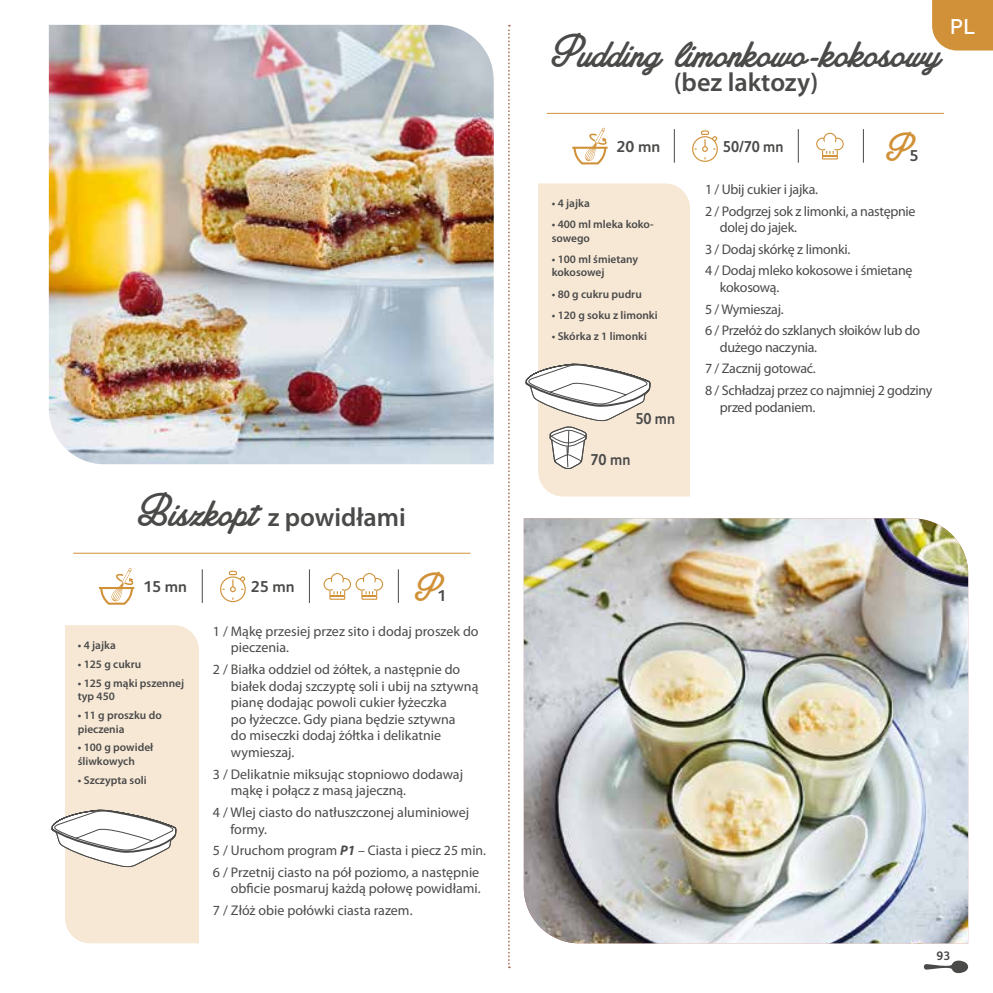
<style>
.page{position:relative;width:993px;height:993px;background:#fff}
.page>*{position:absolute;margin:0;border:0;box-sizing:border-box;transform-origin:0 0}
.t1{font:49px "Amplify Personal Use Only";color:#4a4a49}
.t2{font:42px "Amplify Personal Use Only";color:#d19138}
.t3{font:600 26.25px "Myriad Pro";color:#4a4a49}
.t4{font:500 21px "DIN Pro";color:#fff}
.t5{font:700 15.75px "FS Albert";color:#4a4a49;scale:.91 1}
.t6{font:700 15.75px "FS Albert";color:#4a4a49}
.t7{font:14px/16.6px "Myriad Pro";color:#4a4a49}
.t8{font:14px/21.5px "Myriad Pro";letter-spacing:-.02em;color:#4a4a49}
.t9{font:700 12.25px "FS Albert";color:#4a4a49}
.t10{font:600 11.38px/13.7px "Myriad Pro";color:#4a4a49}
.s1{font-family:"Amplify Personal Use Only";font-weight:400;font-size:49px}
.s2{font-weight:700;font-style:italic}
</style>
<div class="page">
<svg style="left:923px;top:960px;width:45px;height:13px"></svg>
<svg style="left:508px;top:25px;width:1px;height:942px"></svg>
<svg style="left:323px;top:573px;width:60px;height:26px"></svg>
<hr style="left:99px;top:586px;width:35px;height:3px;background:#d19138">
<svg style="left:100px;top:568px;width:34px;height:36px"></svg>
<hr style="left:309px;top:569px;width:1px;height:33px;background:#4a4a49">
<hr style="left:398px;top:569px;width:1px;height:33px;background:#4a4a49">
<hr style="left:202px;top:569px;width:1px;height:33px;background:#4a4a49">
<svg style="left:220px;top:570px;width:26px;height:32px"></svg>
<hr style="left:73px;top:552px;width:397px;height:1px;background:#d19138">
<div style="left:65px;top:625px;width:134px;height:318px;background:#f7e8d6"></div>
<img style="left:49px;top:25px;width:444px;height:439px">
<div style="left:932px;top:0;width:60px;height:50px;background:#d19138"></div>
<hr style="left:546px;top:113px;width:397px;height:1px;background:#d19138">
<img style="left:523px;top:518px;width:444px;height:425px">
<svg style="left:816px;top:133px;width:27px;height:26px"></svg>
<hr style="left:572px;top:147px;width:35px;height:2px;background:#d19138">
<svg style="left:573px;top:127px;width:34px;height:37px"></svg>
<hr style="left:797px;top:129px;width:1px;height:34px;background:#4a4a49">
<hr style="left:862px;top:129px;width:1px;height:34px;background:#4a4a49">
<hr style="left:673px;top:129px;width:1px;height:34px;background:#4a4a49">
<svg style="left:692px;top:130px;width:25px;height:32px"></svg>
<div style="left:538px;top:183px;width:151px;height:313px;background:#f7e8d6"></div>
<svg style="left:51px;top:809px;width:126px;height:58px"></svg>
<svg style="left:525px;top:363px;width:125px;height:105px"></svg>
<h3 class="t3" style="left:138px;top:502px;width:270px"><span class="s1">Biszkopt</span> z powidłami</h3>
<p class="t6" style="left:143px;top:576px;width:45px">15 mn</p>
<p class="t6" style="left:251px;top:575px;width:45px">25 mn</p>
<h2 class="t2" style="left:414px;top:564px;width:25px">P</h2>
<p class="t6" style="left:437px;top:584px;width:10px">1</p>
<p class="t10" style="left:78px;top:638px;width:39px">• 4 jajka</p>
<p class="t10" style="left:78px;top:657px;width:65px">• 125 g cukru</p>
<p class="t10" style="left:78px;top:676px;width:108px">• 125 g mąki pszennej typ 450</p>
<p class="t10" style="left:78px;top:708px;width:85px">• 11 g proszku do pieczenia</p>
<p class="t10" style="left:78px;top:740px;width:77px">• 100 g powideł śliwkowych</p>
<p class="t10" style="left:78px;top:772px;width:70px">• Szczypta soli</p>
<p class="t7" style="left:231px;top:622px;width:249px;text-indent:-18px">1 / Mąkę przesiej przez sito i dodaj proszek do pieczenia.</p>
<p class="t7" style="left:231px;top:660px;width:249px;text-indent:-18px">2 / Białka oddziel od żółtek, a następnie do białek dodaj szczyptę soli i ubij na sztywną pianę dodając powoli cukier łyżeczka<br>po łyżeczce. Gdy piana będzie sztywna<br>do miseczki dodaj żółtka i delikatnie wymieszaj.</p>
<p class="t7" style="left:231px;top:765px;width:234px;text-indent:-18px">3 / Delikatnie miksując stopniowo dodawaj mąkę i połącz z masą jajeczną.</p>
<p class="t7" style="left:230px;top:803px;width:240px;text-indent:-17px">4 / Wlej ciasto do natłuszczonej aluminiowej formy.</p>
<p class="t7" style="left:213px;top:839px;width:274px;line-height:21.5px">5 / Uruchom program <span class="s2">P1</span> – Ciasta i piecz 25 min.<br>6 / Przetnij ciasto na pół poziomo, a następnie</p>
<p class="t7" style="left:213px;top:877px;width:269px;line-height:21.5px;text-indent:18px">obficie posmaruj każdą połowę powidłami.<br>7 / Złóż obie połówki ciasta razem.</p>
<h1 class="t1" style="left:551px;top:25px;width:390px">Pudding limonkowo-kokosowy</h1>
<h3 class="t3" style="left:673px;top:68px;width:146px">(bez laktozy)</h3>
<h3 class="t4" style="left:949px;top:10px;width:27px">PL</h3>
<p class="t6" style="left:616px;top:135px;width:45px">20 mn</p>
<p class="t5" style="left:722px;top:135px;width:68px">50/70 mn</p>
<h2 class="t2" style="left:885px;top:124px;width:25px">P</h2>
<p class="t6" style="left:909px;top:144px;width:10px">5</p>
<p class="t8" style="left:704px;top:178px;width:212px">1 / Ubij cukier i jajka.<br>2 / Podgrzej sok z limonki, a następnie</p>
<p class="t8" style="left:704px;top:216px;width:209px;text-indent:15px">dolej do jajek.<br>3 / Dodaj skórkę z limonki.<br>4 / Dodaj mleko kokosowe i śmietanę</p>
<p class="t8" style="left:704px;top:276px;width:216px;text-indent:15px">kokosową.<br>5 / Wymieszaj.<br>6 / Przełóż do szklanych słoików lub do</p>
<p class="t8" style="left:704px;top:336px;width:229px;text-indent:15px">dużego naczynia.<br>7 / Zacznij gotować.<br>8 / Schładzaj przez co najmniej 2 godziny</p>
<p class="t8" style="left:719px;top:396px;width:97px">przed podaniem.</p>
<p class="t10" style="left:551px;top:196px;width:39px">• 4 jajka</p>
<p class="t10" style="left:551px;top:217px;width:103px">• 400 ml mleka koko&shy;sowego</p>
<p class="t10" style="left:551px;top:252px;width:88px">• 100 ml śmietany kokosowej</p>
<p class="t10" style="left:551px;top:287px;width:91px">• 80 g cukru pudru</p>
<p class="t10" style="left:551px;top:308px;width:107px">• 120 g soku z limonki</p>
<p class="t10" style="left:551px;top:329px;width:97px">• Skórka z 1 limonki</p>
<p class="t5" style="left:635px;top:408px;width:45px">50 mn</p>
<p class="t5" style="left:590px;top:448px;width:45px">70 mn</p>
<p class="t9" style="left:936px;top:946px;width:15px">93</p>
</div>
